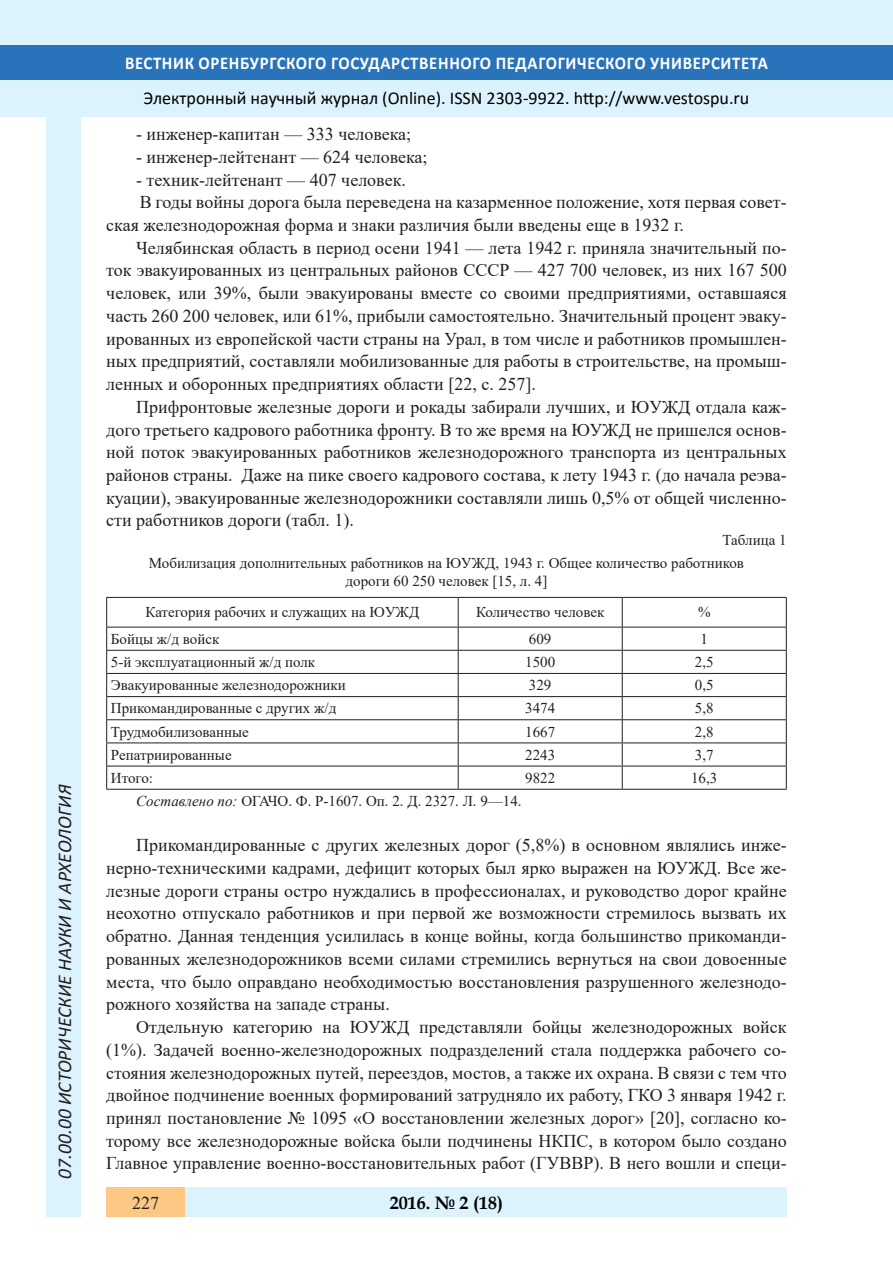
<style>
.page{position:relative;width:893px;height:1263px;background:#fff}
.page>*{position:absolute;margin:0;border:0;box-sizing:border-box;transform-origin:0 0}
.t1{font:italic 19.5px "Calibri";color:#231f20}
.Стиль2{font:18px/22.6px "Times New Roman";color:#231f20;text-align:justify}
.t2{font:18px "Calibri";color:#000}
.t3{font:700 18px "Calibri";letter-spacing:.04em;color:#fff;scale:.93 1}
.t4{font:700 18px "Book Antiqua";color:#000}
.таблица{font:15px "Times New Roman";color:#231f20}
.Стиль2-2{font:15px "Times New Roman";color:#231f20}
.s1{font-style:italic}
</style>
<div class="page">
<div style="left:0;top:0;width:893px;height:116px;background:#dcf2fc"></div>
<div style="left:0;top:45px;width:893px;height:34px;background:#2873ba"></div>
<div style="left:47px;top:116px;width:34px;height:1101px;background:#dcf2fc"></div>
<div style="left:106px;top:1188px;width:681px;height:29px;background:#dcf2fc"></div>
<div style="left:106px;top:1188px;width:79px;height:29px;background:#fdc784"></div>
<hr style="left:106px;top:627px;width:352px;height:1px;background:#231f20">
<hr style="left:458px;top:627px;width:164px;height:1px;background:#231f20">
<hr style="left:622px;top:627px;width:165px;height:1px;background:#231f20">
<hr style="left:106px;top:650px;width:352px;height:1px;background:#231f20">
<hr style="left:458px;top:650px;width:164px;height:1px;background:#231f20">
<hr style="left:622px;top:650px;width:165px;height:1px;background:#231f20">
<hr style="left:106px;top:673px;width:352px;height:1px;background:#231f20">
<hr style="left:458px;top:673px;width:164px;height:1px;background:#231f20">
<hr style="left:622px;top:673px;width:165px;height:1px;background:#231f20">
<hr style="left:106px;top:696px;width:352px;height:1px;background:#231f20">
<hr style="left:458px;top:696px;width:164px;height:1px;background:#231f20">
<hr style="left:622px;top:696px;width:165px;height:1px;background:#231f20">
<hr style="left:106px;top:719px;width:352px;height:1px;background:#231f20">
<hr style="left:458px;top:719px;width:164px;height:1px;background:#231f20">
<hr style="left:622px;top:719px;width:165px;height:1px;background:#231f20">
<hr style="left:106px;top:742px;width:352px;height:1px;background:#231f20">
<hr style="left:458px;top:742px;width:164px;height:1px;background:#231f20">
<hr style="left:622px;top:742px;width:165px;height:1px;background:#231f20">
<hr style="left:106px;top:766px;width:352px;height:1px;background:#231f20">
<hr style="left:458px;top:766px;width:164px;height:1px;background:#231f20">
<hr style="left:622px;top:766px;width:165px;height:1px;background:#231f20">
<svg style="left:458px;top:598px;width:1px;height:191px"></svg>
<svg style="left:622px;top:598px;width:1px;height:191px"></svg>
<hr style="left:106px;top:597px;width:352px;height:1px;background:#231f20">
<hr style="left:458px;top:597px;width:164px;height:1px;background:#231f20">
<hr style="left:622px;top:597px;width:165px;height:1px;background:#231f20">
<svg style="left:106px;top:598px;width:1px;height:191px"></svg>
<svg style="left:786px;top:598px;width:1px;height:191px"></svg>
<hr style="left:106px;top:789px;width:352px;height:1px;background:#231f20">
<hr style="left:458px;top:789px;width:164px;height:1px;background:#231f20">
<hr style="left:622px;top:789px;width:165px;height:1px;background:#231f20">
<p class="t1" style="left:51px;top:1179px;width:395px;rotate:-90deg">07.00.00 ИСТОРИЧЕСКИЕ НАУКИ И АРХЕОЛОГИЯ</p>
<p class="t1" style="left:51px;top:1105px;width:206px;rotate:-90deg">БИОЛОГИЧЕСКИЕ НАУКИ</p>
<p class="t1" style="left:51px;top:1169px;width:11px;rotate:-90deg">3</p>
<p class="t3" style="left:125px;top:50px;width:693px">ВЕСТНИК ОРЕНБУРГСКОГО ГОСУДАРСТВЕННОГО ПЕДАГОГИЧЕСКОГО УНИВЕРСИТЕТА</p>
<p class="t2" style="left:144px;top:85px;width:607px">Электронный научный журнал (Online). ISSN 2303-9922. http://www.vestospu.ru</p>
<p class="t2" style="left:583px;top:85px;width:13px">t</p>
<p class="Стиль2" style="left:136px;top:122px;width:277px">- инженер-капитан — 333 человека;</p>
<p class="Стиль2" style="left:136px;top:145px;width:293px">- инженер-лейтенант — 624 человека;</p>
<p class="Стиль2" style="left:136px;top:168px;width:271px">- техник-лейтенант — 407 человек.</p>
<p class="Стиль2" style="left:106px;top:190px;width:682px;text-indent:34px">В годы войны дорога была переведена на казарменное положение, хотя первая совет&shy;ская железнодорожная форма и знаки различия были введены еще в 1932 г.</p>
<p class="Стиль2" style="left:106px;top:236px;width:682px;text-indent:30px">Челябинская область в период осени 1941 — лета 1942 г. приняла значительный по&shy;ток эвакуированных из центральных районов СССР — 427 700 человек, из них 167 500 человек, или 39%, были эвакуированы вместе со своими предприятиями, оставшаяся часть 260 200 человек, или 61%, прибыли самостоятельно. Значительный процент эваку&shy;ированных из европейской части страны на Урал, в том числе и работников промышлен&shy;ных предприятий, составляли мобилизованные для работы в строительстве, на промыш&shy;ленных и оборонных предприятиях области [22, с. 257].</p>
<p class="Стиль2" style="left:106px;top:395px;width:682px;text-indent:30px">Прифронтовые железные дороги и рокады забирали лучших, и ЮУЖД отдала каж&shy;дого третьего кадрового работника фронту. В то же время на ЮУЖД не пришелся основ&shy;ной поток эвакуированных работников железнодорожного транспорта из центральных районов страны. Даже на пике своего кадрового состава, к лету 1943 г. (до начала реэва&shy;куации), эвакуированные железнодорожники составляли лишь 0,5% от общей численно&shy;сти работников дороги (табл. 1).</p>
<p class="таблица" style="left:722px;top:529px;width:66px">Таблица 1</p>
<p class="таблица" style="left:149px;top:552px;width:596px">Мобилизация дополнительных работников на ЮУЖД, 1943 г. Общее количество работников</p>
<p class="таблица" style="left:345px;top:571px;width:203px">дороги 60 250 человек [15, л. 4]</p>
<p class="таблица" style="left:146px;top:602px;width:275px">Категория рабочих и служащих на ЮУЖД</p>
<p class="таблица" style="left:476px;top:602px;width:130px">Количество человек</p>
<p class="таблица" style="left:698px;top:602px;width:14px">%</p>
<p class="таблица" style="left:111px;top:628px;width:110px">Бойцы ж/д войск</p>
<p class="таблица" style="left:529px;top:628px;width:24px">609</p>
<p class="таблица" style="left:700px;top:628px;width:9px">1</p>
<p class="таблица" style="left:111px;top:651px;width:206px">5-й эксплуатационный ж/д полк</p>
<p class="таблица" style="left:525px;top:651px;width:31px">1500</p>
<p class="таблица" style="left:695px;top:651px;width:20px">2,5</p>
<p class="таблица" style="left:111px;top:675px;width:236px">Эвакуированные железнодорожники</p>
<p class="таблица" style="left:529px;top:675px;width:24px">329</p>
<p class="таблица" style="left:695px;top:675px;width:20px">0,5</p>
<p class="таблица" style="left:111px;top:698px;width:227px">Прикомандированные с других ж/д</p>
<p class="таблица" style="left:525px;top:698px;width:31px">3474</p>
<p class="таблица" style="left:695px;top:698px;width:20px">5,8</p>
<p class="таблица" style="left:111px;top:721px;width:139px">Трудмобилизованные</p>
<p class="таблица" style="left:525px;top:721px;width:31px">1667</p>
<p class="таблица" style="left:695px;top:721px;width:20px">2,8</p>
<p class="таблица" style="left:111px;top:744px;width:122px">Репатриированные</p>
<p class="таблица" style="left:525px;top:744px;width:31px">2243</p>
<p class="таблица" style="left:695px;top:744px;width:20px">3,7</p>
<p class="таблица" style="left:111px;top:767px;width:44px">Итого:</p>
<p class="таблица" style="left:525px;top:767px;width:31px">9822</p>
<p class="таблица" style="left:691px;top:767px;width:28px">16,3</p>
<p class="Стиль2-2" style="left:136px;top:791px;width:387px"><span class="s1">Составлено по:</span> ОГАЧО. Ф. Р-1607. Оп. 2. Д. 2327. Л. 9—14.</p>
<p class="Стиль2" style="left:106px;top:833px;width:682px;text-indent:30px">Прикомандированные с других железных дорог (5,8%) в основном являлись инже&shy;нерно-техническими кадрами, дефицит которых был ярко выражен на ЮУЖД. Все же&shy;лезные дороги страны остро нуждались в профессионалах, и руководство дорог крайне неохотно отпускало работников и при первой же возможности стремилось вызвать их обратно. Данная тенденция усилилась в конце войны, когда большинство прикоманди&shy;рованных железнодорожников всеми силами стремились вернуться на свои довоенные места, что было оправдано необходимостью восстановления разрушенного железнодо&shy;рожного хозяйства на западе страны.</p>
<p class="Стиль2" style="left:106px;top:1015px;width:682px;text-indent:30px">Отдельную категорию на ЮУЖД представляли бойцы железнодорожных войск (1%). Задачей военно-железнодорожных подразделений стала поддержка рабочего со&shy;стояния железнодорожных путей, переездов, мостов, а также их охрана. В связи с тем что двойное подчинение военных формирований затрудняло их работу, ГКО 3 января 1942 г. принял постановление № 1095 «О восстановлении железных дорог» [20], согласно ко&shy;торому все железнодорожные войска были подчинены НКПС, в котором было создано Главное управление военно-восстановительных работ (ГУВВР). В него вошли и специ-</p>
<p class="Стиль2" style="left:132px;top:1191px;width:28px">227</p>
<p class="t4" style="left:390px;top:1190px;width:115px">2016. № 2 (18)</p>
</div>
